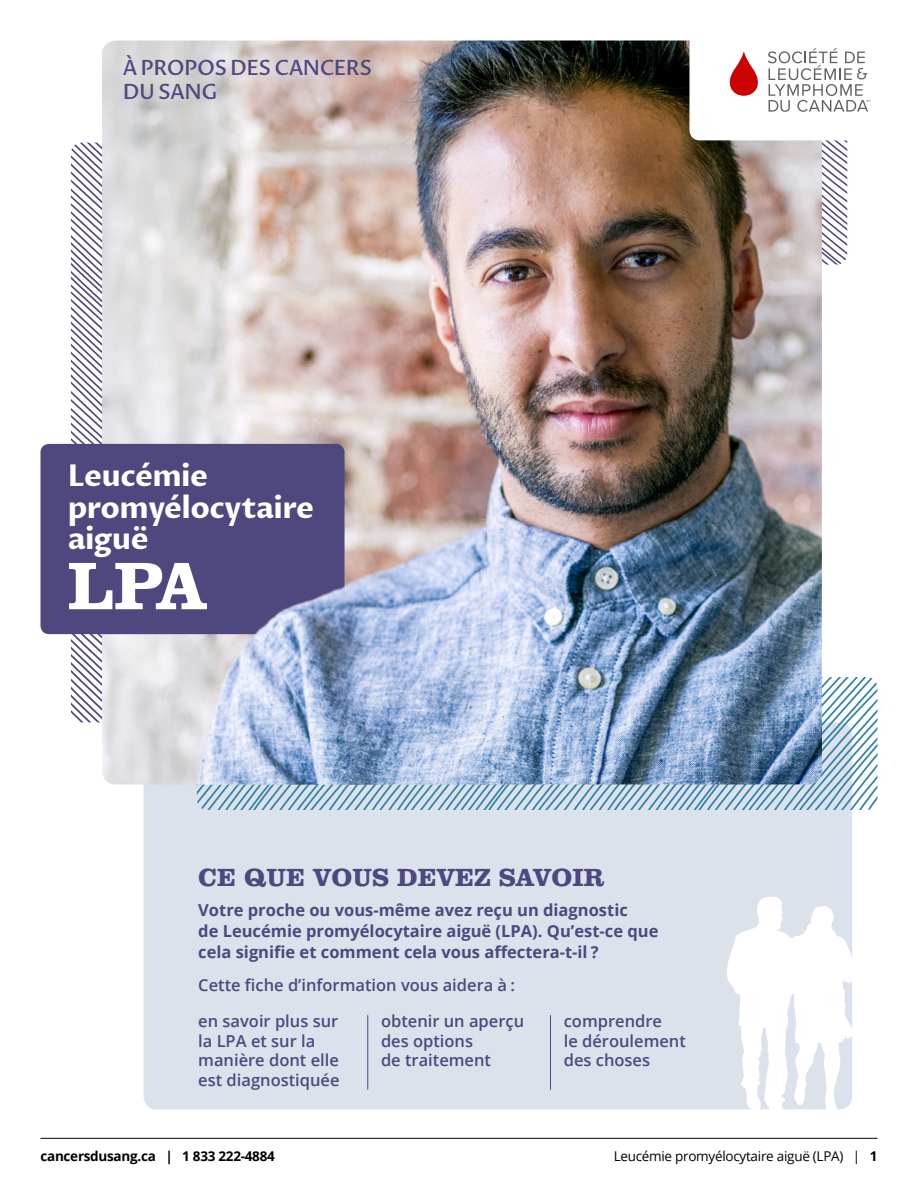
<style>
.page{position:relative;width:918px;height:1188px;background:#fff}
.page>*{position:absolute;margin:0;border:0;box-sizing:border-box;transform-origin:0 0}
.t1{font:700 69px "Clarendon BT";color:#fff}
.t2{font:700 30px/31.5px "Proza Libre";letter-spacing:-.02em;color:#fff}
.t3{font:700 25.5px "Clarendon BT";color:#4e487f}
.t4{font:500 21px/24px "Proza Libre";letter-spacing:-.03em;color:#4e487f}
.t5{font:600 16.5px/19.5px "Open Sans";color:#4e487f}
.t6{font:700 16.5px/21px "Open Sans";color:#4e487f}
.t7{font:13.5px "Open Sans";letter-spacing:-.02em;color:#000}
.t8{font:700 13.5px "Open Sans";letter-spacing:-.02em;color:#000}
.s1{font-weight:700}
</style>
<div class="page">
<div style="left:144px;top:722px;width:708px;height:387px;background:#dbe2eb;border-radius:12px"></div>
<svg style="left:197px;top:677px;width:681px;height:133px"></svg>
<svg style="left:71px;top:143px;width:31px;height:580px"></svg>
<img style="left:102px;top:40px;width:720px;height:744px">
<hr style="left:40px;top:1138px;width:838px;height:1px;background:#000">
<hr style="left:367px;top:1015px;width:1px;height:75px;background:#4e487f">
<hr style="left:550px;top:1015px;width:1px;height:75px;background:#4e487f">
<svg style="left:726px;top:896px;width:126px;height:214px"></svg>
<div style="left:40px;top:444px;width:305px;height:190px;background:#4e487f;border-radius:9px"></div>
<svg style="left:689px;top:40px;width:182px;height:225px"></svg>
<p class="t4" style="left:123px;top:56px;width:251px">À PROPOS DES CANCERS<br>DU SANG</p>
<h2 class="t2" style="left:68px;top:461px;width:248px">Leucémie promyélocytaire aiguë</h2>
<h1 class="t1" style="left:68px;top:543px;width:140px">LPA</h1>
<h3 class="t3" style="left:198px;top:862px;width:407px">CE QUE VOUS DEVEZ SAVOIR</h3>
<p class="t6" style="left:198px;top:899px;width:462px">Votre proche ou vous-même avez reçu un diagnostic<br>de Leucémie promyélocytaire aiguë (LPA). Qu’est-ce que cela signifie et comment cela vous affectera-t-il ?</p>
<p class="t5" style="left:198px;top:967px;width:318px;line-height:35.7px">Cette fiche d’information vous aidera à : en savoir plus sur</p>
<p class="t5" style="left:198px;top:1031px;width:143px">la LPA et sur la manière dont elle est diagnostiquée</p>
<p class="t5" style="left:381px;top:1011px;width:145px">obtenir un aperçu des options<br>de traitement</p>
<p class="t5" style="left:564px;top:1011px;width:124px">comprendre<br>le déroulement des choses</p>
<p class="t8" style="left:40px;top:1147px;width:236px">cancersdusang.ca | 1 833 222-4884</p>
<p class="t7" style="left:614px;top:1147px;width:265px">Leucémie promyélocytaire aiguë (LPA) | <span class="s1">1</span></p>
</div>
